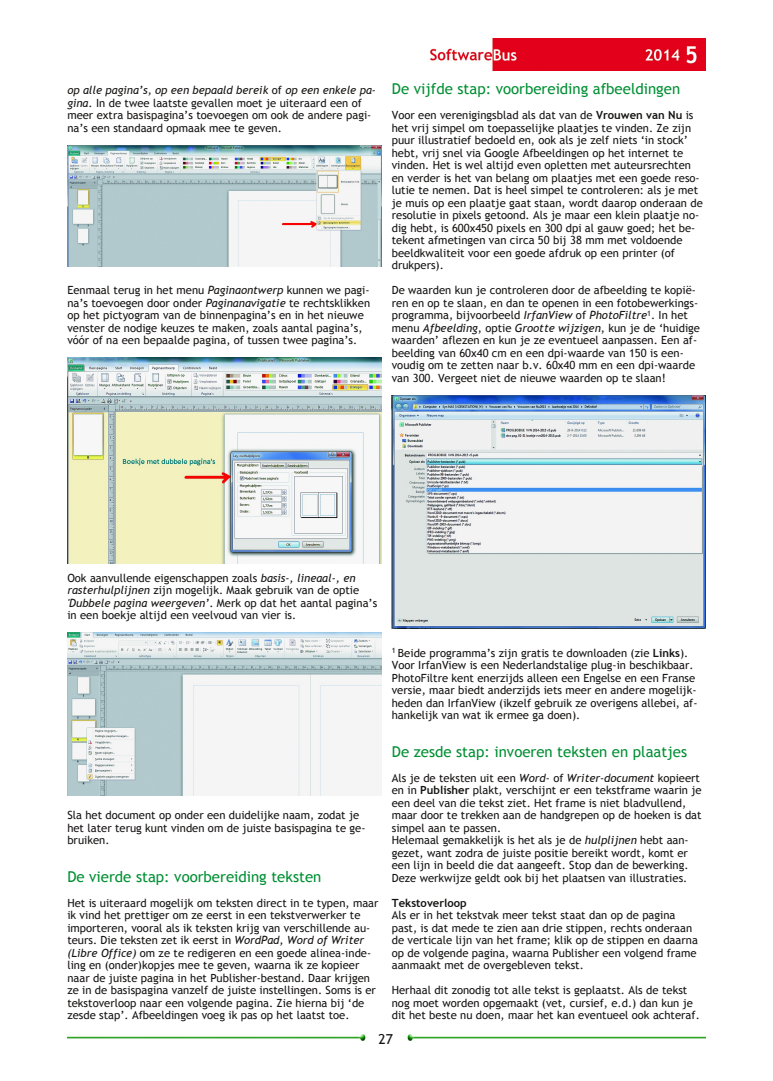
<style>
.page{position:relative;width:773px;height:1081px;background:#fff}
.page>*{position:absolute;margin:0;border:0;box-sizing:border-box;transform-origin:0 0}
.t1{font:15px "Trebuchet MS";color:#008f33}
.t2{font:13.75px "Trebuchet MS";color:#161413}
.t3{font:11.25px/12.5px "Trebuchet MS";color:#161413}
.t4{font:700 11.25px "Trebuchet MS";color:#161413}
.s1{font-style:italic}
.s2{font-weight:700}
</style>
<div class="page">
<img style="left:431px;top:39px;width:274px;height:32px">
<img style="left:67px;top:1035px;width:299px;height:5px">
<img style="left:407px;top:1035px;width:298px;height:5px">
<img style="left:67px;top:145px;width:314px;height:122px">
<img style="left:67px;top:358px;width:314px;height:205px">
<img style="left:67px;top:633px;width:314px;height:162px">
<img style="left:392px;top:395px;width:313px;height:233px">
<p class="t3" style="left:67px;top:84px;width:310px"><span class="s1">op alle pagina’s, op een bepaald bereik</span> of <span class="s1">op een enkele pa‐ gina</span>. In de twee laatste gevallen moet je uiteraard een of meer extra basispagina’s toevoegen om ook de andere pagi‐ na’s een standaard opmaak mee te geven.</p>
<p class="t3" style="left:67px;top:284px;width:304px">Eenmaal terug in het menu <span class="s1">Paginaontwerp</span> kunnen we pagi‐ na’s toevoegen door onder <span class="s1">Paginanavigatie</span> te rechtsklikken op het pictyogram van de binnenpagina’s en in het nieuwe venster de nodige keuzes te maken, zoals aantal pagina’s, vóór of na een bepaalde pagina, of tussen twee pagina’s.</p>
<h1 class="t1" style="left:392px;top:80px;width:290px">De vijfde stap: voorbereiding afbeeldingen</h1>
<p class="t3" style="left:392px;top:109px;width:312px">Voor een verenigingsblad als dat van de <span class="s2">Vrouwen van Nu</span> is het vrij simpel om toepasselijke plaatjes te vinden. Ze zijn puur illustratief bedoeld en, ook als je zelf niets ‘in stock’ hebt, vrij snel via Google Afbeeldingen op het internet te vinden. Het is wel altijd even opletten met auteursrechten en verder is het van belang om plaatjes met een goede reso‐ lutie te nemen. Dat is heel simpel te controleren: als je met je muis op een plaatje gaat staan, wordt daarop onderaan de resolutie in pixels getoond. Als je maar een klein plaatje no‐ dig hebt, is 600x450 pixels en 300 dpi al gauw goed; het be‐ tekent afmetingen van circa 50 bij 38 mm met voldoende beeldkwaliteit voor een goede afdruk op een printer (of drukpers).</p>
<p class="t3" style="left:392px;top:284px;width:310px">De waarden kun je controleren door de afbeelding te kopië‐ ren en op te slaan, en dan te openen in een fotobewerkings‐ programma, bijvoorbeeld <span class="s1">IrfanView</span> of <span class="s1">PhotoFiltre</span><sup>1</sup>. In het menu <span class="s1">Afbeelding</span>, optie <span class="s1">Grootte wijzigen</span>, kun je de ‘huidige waarden’ aflezen en kun je ze eventueel aanpassen. Een af‐ beelding van 60x40 cm en een dpi‐waarde van 150 is een‐ voudig om te zetten naar b.v. 60x40 mm en een dpi‐waarde van 300. Vergeet niet de nieuwe waarden op te slaan!</p>
<p class="t3" style="left:67px;top:571px;width:311px">Ook aanvullende eigenschappen zoals <span class="s1">basis‐, lineaal‐, en rasterhulplijnen</span> zijn mogelijk. Maak gebruik van de optie <span class="s1">'Dubbele pagina weergeven’</span>. Merk op dat het aantal pagina’s in een boekje altijd een veelvoud van vier is.</p>
<p class="t3" style="left:67px;top:809px;width:299px">Sla het document op onder een duidelijke naam, zodat je het later terug kunt vinden om de juiste basispagina te ge‐ bruiken.</p>
<h1 class="t1" style="left:67px;top:868px;width:255px">De vierde stap: voorbereiding teksten</h1>
<p class="t3" style="left:67px;top:896px;width:313px">Het is uiteraard mogelijk om teksten direct in te typen, maar ik vind het prettiger om ze eerst in een tekstverwerker te importeren, vooral als ik teksten krijg van verschillende au‐ teurs. Die teksten zet ik eerst in <span class="s1">WordPad, Word of Writer (Libre Office)</span> om ze te redigeren en een goede alinea‐inde‐ ling en (onder)kopjes mee te geven, waarna ik ze kopieer naar de juiste pagina in het Publisher‐bestand. Daar krijgen ze in de basispagina vanzelf de juiste instellingen. Soms is er tekstoverloop naar een volgende pagina. Zie hierna bij ‘de zesde stap’. Afbeeldingen voeg ik pas op het laatst toe.</p>
<p class="t3" style="left:392px;top:646px;width:307px"><sup>1</sup> Beide programma’s zijn gratis te downloaden (zie <span class="s2">Links</span>).<br>Voor IrfanView is een Nederlandstalige plug‐in beschikbaar.<br>PhotoFiltre kent enerzijds alleen een Engelse en een Franse versie, maar biedt anderzijds iets meer en andere mogelijk‐ heden dan IrfanView (ikzelf gebruik ze overigens allebei, af‐ hankelijk van wat ik ermee ga doen).</p>
<h1 class="t1" style="left:392px;top:743px;width:297px">De zesde stap: invoeren teksten en plaatjes</h1>
<p class="t3" style="left:392px;top:771px;width:311px">Als je de teksten uit een <span class="s1">Word‐</span> of <span class="s1">Writer‐document</span> kopieert en in <span class="s2">Publisher</span> plakt, verschijnt er een tekstframe waarin je een deel van die tekst ziet. Het frame is niet bladvullend, maar door te trekken aan de handgrepen op de hoeken is dat simpel aan te passen.<br>Helemaal gemakkelijk is het als je de <span class="s1">hulplijnen</span> hebt aan‐ gezet, want zodra de juiste positie bereikt wordt, komt er een lijn in beeld die dat aangeeft. Stop dan de bewerking.<br>Deze werkwijze geldt ook bij het plaatsen van illustraties.</p>
<p class="t4" style="left:392px;top:896px;width:76px">Tekstoverloop</p>
<p class="t3" style="left:392px;top:909px;width:307px">Als er in het tekstvak meer tekst staat dan op de pagina past, is dat mede te zien aan drie stippen, rechts onderaan de verticale lijn van het frame; klik op de stippen en daarna op de volgende pagina, waarna Publisher een volgend frame aanmaakt met de overgebleven tekst.</p>
<p class="t3" style="left:392px;top:984px;width:309px">Herhaal dit zonodig tot alle tekst is geplaatst. Als de tekst nog moet worden opgemaakt (vet, cursief, e.d.) dan kun je dit het beste nu doen, maar het kan eventueel ook achteraf.</p>
<p class="t2" style="left:378px;top:1031px;width:16px">27</p>
</div>
